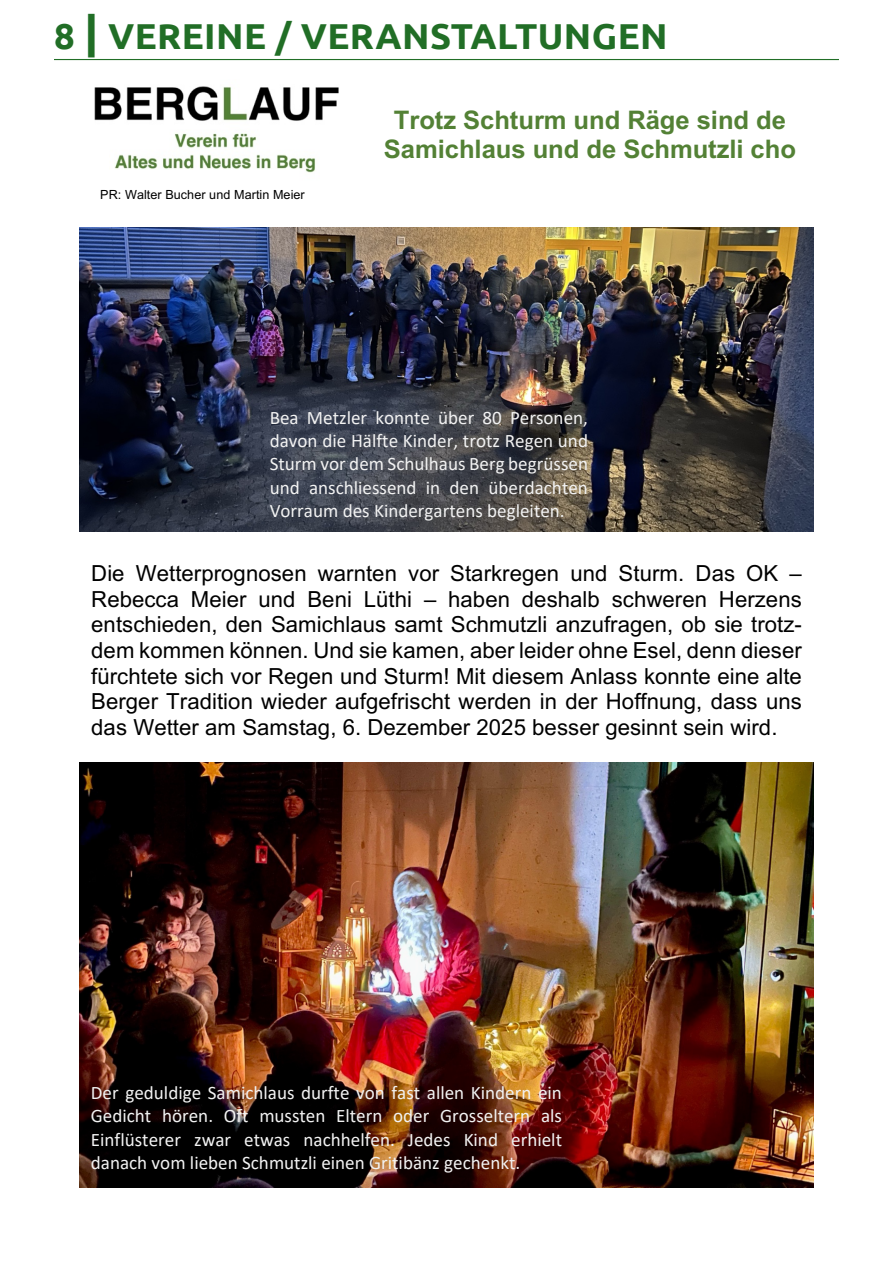
<style>
.page{position:relative;width:893px;height:1263px;background:#fff}
.page>*{position:absolute;margin:0;border:0;box-sizing:border-box;transform-origin:0 0}
.t1{font:700 36px "Ubuntu";letter-spacing:.01em;color:#216e26}
.t2{font:700 25.65px/29.4px "Arial";letter-spacing:-.005em;color:#538135;text-align:center}
.t3{font:22.2px/25.7px "Arial";letter-spacing:.005em;color:#000;text-align:justify}
.t4{font:19.05px/23.2px "Calibri";color:#f2f2f2;text-align:justify}
.t5{font:12.6px "Arial";letter-spacing:.005em;color:#000}
.s1{font-style:inherit}
.s2{font-size:45px}
</style>
<div class="page">
<hr style="left:54px;top:59px;width:785px;height:1px;background:#216e26">
<img style="left:94px;top:86px;width:245px;height:87px">
<img style="left:79px;top:228px;width:734px;height:303px">
<img style="left:79px;top:762px;width:735px;height:426px">
<h1 class="t1" style="left:54px;top:13px;width:615px"><span class="s1">8</span> <span class="s2">|</span> VEREINE / VERANSTALTUNGEN</h1>
<p class="t5" style="left:100px;top:186px;width:206px">PR: Walter Bucher und Martin Meier</p>
<p class="t2" style="left:384px;top:105px;width:414px">Trotz Schturm und Räge sind de<br>Samichlaus und de Schmutzli cho</p>
<p class="t4" style="left:270px;top:405px;width:320px">Bea Metzler konnte über 80 Personen, davon die Hälfte Kinder, trotz Regen und Sturm vor dem Schulhaus Berg begrüssen und anschliessend in den überdachten Vorraum des Kindergartens begleiten.</p>
<p class="t3" style="left:91px;top:560px;width:712px">Die Wetterprognosen warnten vor Starkregen und Sturm. Das OK – Rebecca Meier und Beni Lüthi – haben deshalb schweren Herzens entschieden, den Samichlaus samt Schmutzli anzufragen, ob sie trotz&shy;dem kommen können. Und sie kamen, aber leider ohne Esel, denn dieser fürchtete sich vor Regen und Sturm! Mit diesem Anlass konnte eine alte Berger Tradition wieder aufgefrischt werden in der Hoffnung, dass uns das Wetter am Samstag, 6. Dezember 2025 besser gesinnt sein wird.</p>
<p class="t4" style="left:91px;top:1080px;width:473px">Der geduldige Samichlaus durfte von fast allen Kindern ein Gedicht hören. Oft mussten Eltern oder Grosseltern als Einflüsterer zwar etwas nachhelfen. Jedes Kind erhielt danach vom lieben Schmutzli einen Gritibänz gechenkt.</p>
</div>
